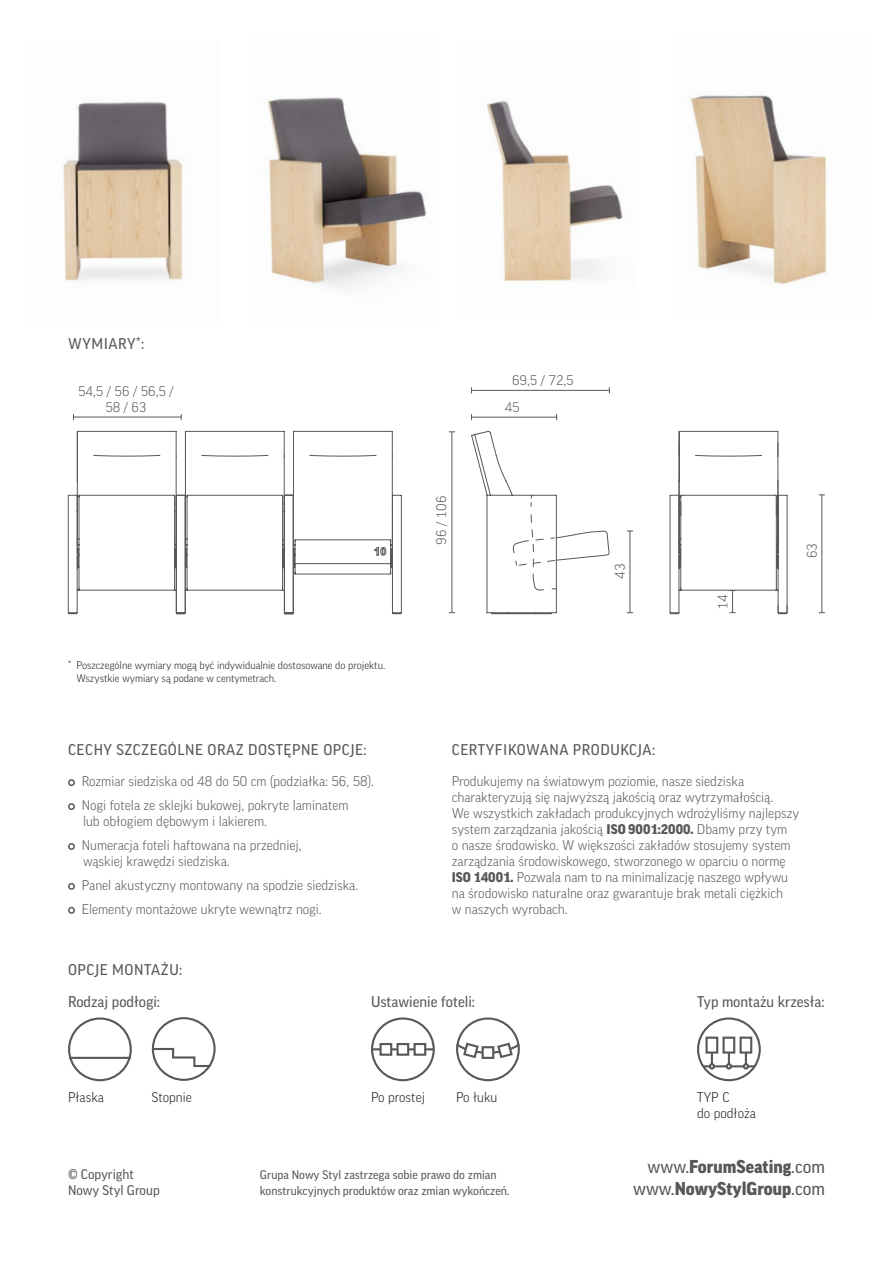
<style>
.page{position:relative;width:893px;height:1263px;background:#fff}
.page>*{position:absolute;margin:0;border:0;box-sizing:border-box;transform-origin:0 0}
.PROD_tabela_NAZWA{font:900 18px "Good Styl";color:#57585a}
.tekst_wiekszy{font:15px "Good Styl News";letter-spacing:.035em;color:#57585a}
.PAG_stopka_L{font:15px "Good Styl News";color:#57585a}
.t1{font:100 13.5px/15.9px "Good Styl";color:#57585a}
.t2{font:100 13.5px/15.9px "Good Styl";color:#57585a}
.PAG_stopka_L-2{font:100 13.5px "Good Styl";color:#231f20}
.PAG_stopka_L-3{font:100 13.5px/15.9px "Good Styl";color:#57585a;text-align:center}
.PROD_tabela_NAZWA-2{font:13.5px/15.9px "Good Styl News";color:#57585a}
.PAG_stopka_L-4{font:12px/15.9px "Good Styl News";color:#57585a}
.t1-2{font:100 10.5px/13.5px "Good Styl";color:#231f20}
.s1{font-weight:900}
.s2{font-family:"Good Styl News";font-weight:400}
</style>
<div class="page">
<img style="left:63px;top:102px;width:120px;height:180px">
<img style="left:267px;top:97px;width:160px;height:192px">
<img style="left:486px;top:100px;width:137px;height:182px">
<img style="left:690px;top:95px;width:137px;height:190px">
<div style="left:68px;top:779px;width:7px;height:7px;border:2px solid #57585a;border-radius:50%"></div>
<div style="left:68px;top:803px;width:7px;height:7px;border:2px solid #57585a;border-radius:50%"></div>
<div style="left:68px;top:843px;width:7px;height:7px;border:2px solid #57585a;border-radius:50%"></div>
<div style="left:68px;top:883px;width:7px;height:7px;border:2px solid #57585a;border-radius:50%"></div>
<div style="left:68px;top:907px;width:7px;height:7px;border:2px solid #57585a;border-radius:50%"></div>
<svg style="left:152px;top:1047px;width:61px;height:21px"></svg>
<div style="left:152px;top:1017px;width:64px;height:64px;border:2px solid #57585a;border-radius:50%"></div>
<hr style="left:68px;top:1057px;width:64px;height:2px;background:#57585a">
<div style="left:68px;top:1017px;width:64px;height:64px;border:2px solid #57585a;border-radius:50%"></div>
<svg style="left:456px;top:1041px;width:64px;height:15px"></svg>
<svg style="left:464px;top:1044px;width:13px;height:13px"></svg>
<div style="left:463px;top:1043px;width:15px;height:15px;border:2px solid #57585a;border-radius:3px"></div>
<div style="left:482px;top:1046px;width:12px;height:13px;background:#fff;border:2px solid #57585a"></div>
<svg style="left:498px;top:1044px;width:13px;height:13px"></svg>
<div style="left:497px;top:1043px;width:15px;height:15px;border:2px solid #57585a;border-radius:3px"></div>
<div style="left:456px;top:1017px;width:64px;height:64px;border:2px solid #57585a;border-radius:50%"></div>
<div style="left:371px;top:1017px;width:64px;height:64px;border:2px solid #57585a;border-radius:50%"></div>
<hr style="left:372px;top:1048px;width:62px;height:2px;background:#57585a">
<div style="left:379px;top:1043px;width:13px;height:13px;background:#fff;border:2px solid #57585a"></div>
<div style="left:396px;top:1043px;width:13px;height:13px;background:#fff;border:2px solid #57585a"></div>
<div style="left:414px;top:1043px;width:12px;height:13px;background:#fff;border:2px solid #57585a"></div>
<hr style="left:697px;top:1065px;width:64px;height:2px;background:#57585a">
<div style="left:697px;top:1017px;width:64px;height:64px;border:2px solid #57585a;border-radius:50%"></div>
<div style="left:705px;top:1036px;width:13px;height:17px;background:#fff;border:2px solid #57585a"></div>
<svg style="left:709px;top:1052px;width:6px;height:17px"></svg>
<div style="left:722px;top:1036px;width:13px;height:17px;background:#fff;border:2px solid #57585a"></div>
<svg style="left:726px;top:1052px;width:6px;height:17px"></svg>
<div style="left:739px;top:1036px;width:13px;height:17px;background:#fff;border:2px solid #57585a"></div>
<svg style="left:743px;top:1052px;width:6px;height:17px"></svg>
<hr style="left:472px;top:417px;width:85px;height:1px;background:#57585a">
<hr style="left:472px;top:390px;width:137px;height:1px;background:#57585a">
<hr style="left:74px;top:417px;width:107px;height:1px;background:#57585a">
<hr style="left:630px;top:531px;width:1px;height:81px;background:#57585a">
<hr style="left:821px;top:495px;width:1px;height:117px;background:#57585a">
<hr style="left:452px;top:432px;width:1px;height:180px;background:#57585a">
<svg style="left:67px;top:431px;width:335px;height:183px"></svg>
<svg style="left:669px;top:431px;width:119px;height:183px"></svg>
<svg style="left:471px;top:430px;width:139px;height:184px"></svg>
<p class="tekst_wiekszy" style="left:68px;top:335px;width:78px">WYMIARY*:</p>
<p class="PAG_stopka_L-3" style="left:78px;top:383px;width:97px">54,5 / 56 / 56,5 /<br>58 / 63</p>
<p class="t1-2" style="left:77px;top:658px;width:310px;text-indent:-8px">* Poszczególne wymiary mogą być indywidualnie dostosowane do projektu.<br>Wszystkie wymiary są podane w centymetrach.</p>
<p class="tekst_wiekszy" style="left:68px;top:741px;width:300px">CECHY SZCZEGÓLNE ORAZ DOSTĘPNE OPCJE:</p>
<p class="t2" style="left:82px;top:773px;width:294px">Rozmiar siedziska od 48 do 50 cm (podziałka: 56, 58).</p>
<p class="t2" style="left:82px;top:797px;width:268px">Nogi fotela ze sklejki bukowej, pokryte laminatem lub obłogiem dębowym i lakierem.</p>
<p class="t2" style="left:82px;top:837px;width:221px">Numeracja foteli haftowana na przedniej, wąskiej krawędzi siedziska.</p>
<p class="t2" style="left:82px;top:877px;width:278px">Panel akustyczny montowany na spodzie siedziska.</p>
<p class="t2" style="left:82px;top:901px;width:242px">Elementy montażowe ukryte wewnątrz nogi.</p>
<p class="tekst_wiekszy" style="left:68px;top:961px;width:116px">OPCJE MONTAŻU:</p>
<p class="PAG_stopka_L-3" style="left:433px;top:545px;width:50px;rotate:-90deg">96 / 106</p>
<p class="PAG_stopka_L-3" style="left:512px;top:372px;width:63px">69,5 / 72,5</p>
<p class="PAG_stopka_L-3" style="left:505px;top:399px;width:17px">45</p>
<p class="PAG_stopka_L-3" style="left:612px;top:579px;width:17px;rotate:-90deg">43</p>
<p class="PAG_stopka_L-3" style="left:715px;top:609px;width:17px;rotate:-90deg">14</p>
<p class="PAG_stopka_L-3" style="left:804px;top:558px;width:17px;rotate:-90deg">63</p>
<p class="tekst_wiekszy" style="left:452px;top:741px;width:205px">CERTYFIKOWANA PRODUKCJA:</p>
<p class="t1" style="left:452px;top:773px;width:349px">Produkujemy na światowym poziomie, nasze siedziska charakteryzują się najwyższą jakością oraz wytrzymałością.<br>We wszystkich zakładach produkcyjnych wdrożyliśmy najlepszy system zarządzania jakością <span class="s1">ISO 9001:2000.</span> Dbamy przy tym<br>o nasze środowisko. W większości zakładów stosujemy system zarządzania środowiskowego, stworzonego w oparciu o normę <span class="s1">ISO 14001.</span> Pozwala nam to na minimalizację naszego wpływu na środowisko naturalne oraz gwarantuje brak metali ciężkich<br>w naszych wyrobach.</p>
<p class="PAG_stopka_L" style="left:68px;top:993px;width:94px">Rodzaj podłogi:</p>
<p class="PAG_stopka_L" style="left:371px;top:993px;width:106px">Ustawienie foteli:</p>
<p class="PAG_stopka_L" style="left:697px;top:993px;width:129px">Typ montażu krzesła:</p>
<p class="PAG_stopka_L-2" style="left:68px;top:1089px;width:38px">Płaska</p>
<p class="PAG_stopka_L-2" style="left:152px;top:1089px;width:42px">Stopnie</p>
<p class="PAG_stopka_L-2" style="left:371px;top:1089px;width:56px">Po prostej</p>
<p class="PAG_stopka_L-2" style="left:456px;top:1089px;width:43px">Po łuku</p>
<p class="PAG_stopka_L-2" style="left:697px;top:1089px;width:34px">TYP C</p>
<p class="PAG_stopka_L-2" style="left:697px;top:1105px;width:60px">do podłoża</p>
<p class="PROD_tabela_NAZWA-2" style="left:68px;top:1166px;width:93px">© Copyright<br>Nowy Styl Group</p>
<p class="PAG_stopka_L-4" style="left:260px;top:1167px;width:251px">Grupa Nowy Styl zastrzega sobie prawo do zmian konstrukcyjnych produktów oraz zmian wykończeń.</p>
<p class="PROD_tabela_NAZWA" style="left:648px;top:1157px;width:179px"><span class="s2">www.</span>ForumSeating<span class="s2">.com</span></p>
<p class="PROD_tabela_NAZWA" style="left:633px;top:1178px;width:193px"><span class="s2">www.</span>NowyStylGroup<span class="s2">.com</span></p>
</div>
